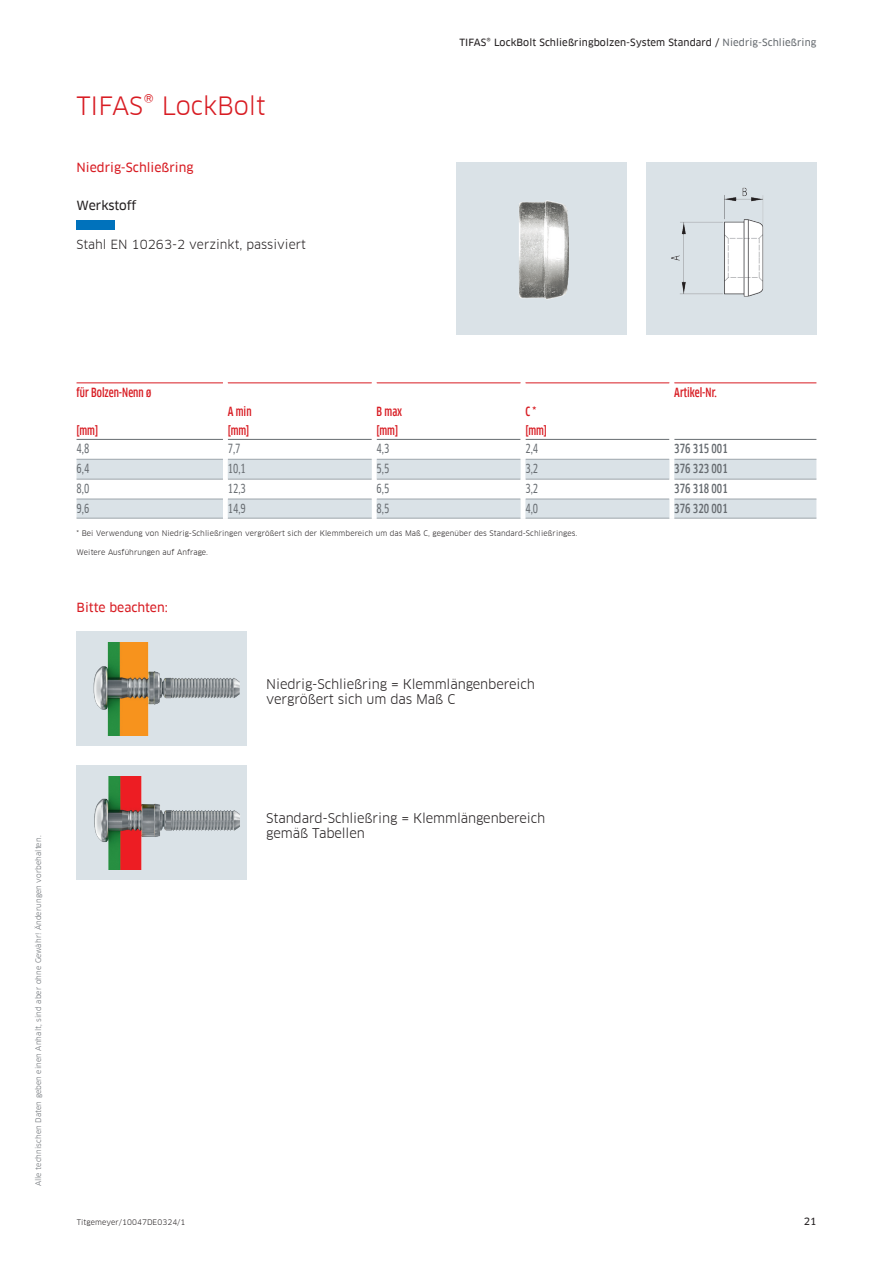
<style>
.page{position:relative;width:893px;height:1263px;background:#fff}
.page>*{position:absolute;margin:0;border:0;box-sizing:border-box;transform-origin:0 0}
.t1{font:24.75px "Clan Offc Pro";letter-spacing:-.005em;color:#d81c23}
.t2{font:13.2px/15.3px "Clan Offc Pro";letter-spacing:-.01em;color:#231f20}
.t3{font:500 condensed 12.3px/19.2px "Clan Offc Pro";color:#d81c23}
.t4{font:12.3px "Clan Offc Pro Cond News";color:#666b70}
.t5{font:500 condensed 12.3px "Clan Offc Pro";color:#666b70}
.t6{font:12.3px "Clan Offc Pro News";color:#d81c23}
.t7{font:12.3px "Clan Offc Pro";color:#231f20}
.t8{font:12.3px "Clan Offc Pro News";letter-spacing:-.01em;color:#231f20}
.t9{font:9.75px "Clan Offc Pro News";letter-spacing:.01em;color:#231f20}
.t10{font:7.5px "Clan Offc Pro";letter-spacing:.01em;color:#231f20}
.t11{font:7.5px "Clan Offc Pro";letter-spacing:.01em;color:#666b70}
.s1{color:#666b70}
</style>
<div class="page">
<img style="left:646px;top:164px;width:170px;height:170px">
<div style="left:456px;top:163px;width:171px;height:172px;background:#dae2e7"></div>
<img style="left:519px;top:200px;width:50px;height:100px">
<div style="left:77px;top:631px;width:170px;height:115px;background:#dae2e7"></div>
<div style="left:77px;top:765px;width:170px;height:115px;background:#dae2e7"></div>
<img style="left:93px;top:642px;width:147px;height:94px">
<img style="left:94px;top:776px;width:146px;height:94px">
<div style="left:77px;top:220px;width:38px;height:10px;background:#0072bc"></div>
<svg style="left:77px;top:460px;width:739px;height:58px"></svg>
<hr style="left:77px;top:383px;width:146px;height:1px;background:#d81c23">
<hr style="left:228px;top:383px;width:144px;height:1px;background:#d81c23">
<hr style="left:377px;top:383px;width:144px;height:1px;background:#d81c23">
<hr style="left:525px;top:383px;width:144px;height:1px;background:#d81c23">
<hr style="left:674px;top:383px;width:142px;height:1px;background:#d81c23">
<hr style="left:77px;top:439px;width:146px;height:1px;background:#666b70">
<hr style="left:228px;top:439px;width:144px;height:1px;background:#666b70">
<hr style="left:377px;top:439px;width:144px;height:1px;background:#666b70">
<hr style="left:525px;top:439px;width:144px;height:1px;background:#666b70">
<hr style="left:674px;top:439px;width:142px;height:1px;background:#666b70">
<hr style="left:77px;top:459px;width:146px;height:1px;background:#9da5ab">
<hr style="left:228px;top:459px;width:144px;height:1px;background:#9da5ab">
<hr style="left:377px;top:459px;width:144px;height:1px;background:#9da5ab">
<hr style="left:525px;top:459px;width:144px;height:1px;background:#9da5ab">
<hr style="left:674px;top:459px;width:142px;height:1px;background:#9da5ab">
<hr style="left:77px;top:479px;width:146px;height:1px;background:#9da5ab">
<hr style="left:228px;top:479px;width:144px;height:1px;background:#9da5ab">
<hr style="left:377px;top:479px;width:144px;height:1px;background:#9da5ab">
<hr style="left:525px;top:479px;width:144px;height:1px;background:#9da5ab">
<hr style="left:674px;top:479px;width:142px;height:1px;background:#9da5ab">
<hr style="left:77px;top:499px;width:146px;height:1px;background:#9da5ab">
<hr style="left:228px;top:499px;width:144px;height:1px;background:#9da5ab">
<hr style="left:377px;top:499px;width:144px;height:1px;background:#9da5ab">
<hr style="left:525px;top:499px;width:144px;height:1px;background:#9da5ab">
<hr style="left:674px;top:499px;width:142px;height:1px;background:#9da5ab">
<hr style="left:77px;top:518px;width:146px;height:1px;background:#9da5ab">
<hr style="left:228px;top:518px;width:144px;height:1px;background:#9da5ab">
<hr style="left:377px;top:518px;width:144px;height:1px;background:#9da5ab">
<hr style="left:525px;top:518px;width:144px;height:1px;background:#9da5ab">
<hr style="left:674px;top:518px;width:142px;height:1px;background:#9da5ab">
<div style="left:223px;top:459px;width:5px;height:20px;background:#fff"></div>
<div style="left:372px;top:459px;width:5px;height:20px;background:#fff"></div>
<hr style="left:521px;top:459px;width:4px;height:20px;background:#fff">
<div style="left:669px;top:459px;width:5px;height:20px;background:#fff"></div>
<div style="left:223px;top:479px;width:5px;height:20px;background:#fff"></div>
<div style="left:372px;top:479px;width:5px;height:20px;background:#fff"></div>
<hr style="left:521px;top:479px;width:4px;height:20px;background:#fff">
<div style="left:669px;top:479px;width:5px;height:20px;background:#fff"></div>
<div style="left:223px;top:499px;width:5px;height:19px;background:#fff"></div>
<div style="left:372px;top:499px;width:5px;height:19px;background:#fff"></div>
<hr style="left:521px;top:499px;width:4px;height:19px;background:#fff">
<div style="left:669px;top:499px;width:5px;height:19px;background:#fff"></div>
<h1 class="t1" style="left:77px;top:91px;width:191px">TIFAS® LockBolt</h1>
<h3 class="t6" style="left:77px;top:160px;width:119px">Niedrig-Schließring</h3>
<h3 class="t8" style="left:77px;top:199px;width:62px">Werkstoff</h3>
<h3 class="t7" style="left:77px;top:237px;width:231px">Stahl EN 10263-2 verzinkt, passiviert</h3>
<h3 class="t9" style="left:459px;top:37px;width:359px">TIFAS® LockBolt Schließringbolzen-System Standard / <span class="s1">Niedrig-Schließring</span></h3>
<h3 class="t3" style="left:77px;top:383px;width:76px">für Bolzen-Nenn ø</h3>
<h3 class="t3" style="left:77px;top:421px;width:23px">[mm]</h3>
<h3 class="t3" style="left:228px;top:402px;width:25px">A min [mm]</h3>
<h3 class="t3" style="left:377px;top:402px;width:27px">B max [mm]</h3>
<h3 class="t3" style="left:525px;top:402px;width:23px">C * [mm]</h3>
<h3 class="t3" style="left:674px;top:383px;width:44px">Artikel-Nr.</h3>
<h3 class="t4" style="left:77px;top:442px;width:14px">4,8</h3>
<h3 class="t4" style="left:228px;top:442px;width:14px">7,7</h3>
<h3 class="t4" style="left:377px;top:442px;width:14px">4,3</h3>
<h3 class="t4" style="left:525px;top:442px;width:14px">2,4</h3>
<h3 class="t5" style="left:674px;top:442px;width:55px">376 315 001</h3>
<h3 class="t4" style="left:77px;top:462px;width:14px">6,4</h3>
<h3 class="t4" style="left:228px;top:462px;width:20px">10,1</h3>
<h3 class="t4" style="left:377px;top:462px;width:14px">5,5</h3>
<h3 class="t4" style="left:525px;top:462px;width:14px">3,2</h3>
<h3 class="t5" style="left:674px;top:462px;width:55px">376 323 001</h3>
<h3 class="t4" style="left:77px;top:482px;width:14px">8,0</h3>
<h3 class="t4" style="left:228px;top:482px;width:20px">12,3</h3>
<h3 class="t4" style="left:377px;top:482px;width:14px">6,5</h3>
<h3 class="t4" style="left:525px;top:482px;width:14px">3,2</h3>
<h3 class="t5" style="left:674px;top:482px;width:55px">376 318 001</h3>
<h3 class="t4" style="left:77px;top:502px;width:14px">9,6</h3>
<h3 class="t4" style="left:228px;top:502px;width:20px">14,9</h3>
<h3 class="t4" style="left:377px;top:502px;width:14px">8,5</h3>
<h3 class="t4" style="left:525px;top:502px;width:14px">4,0</h3>
<h3 class="t5" style="left:674px;top:501px;width:55px">376 320 001</h3>
<p class="t10" style="left:77px;top:529px;width:502px">* Bei Verwendung von Niedrig-Schließringen vergrößert sich der Klemmbereich um das Maß C, gegenüber des Standard-Schließringes.</p>
<p class="t10" style="left:77px;top:548px;width:133px">Weitere Ausführungen auf Anfrage.</p>
<h3 class="t6" style="left:77px;top:601px;width:93px">Bitte beachten:</h3>
<h2 class="t2" style="left:266px;top:676px;width:270px">Niedrig-Schließring = Klemmlängenbereich vergrößert sich um das Maß C</h2>
<p class="t11" style="left:34px;top:1186px;width:352px;rotate:-90deg">Alle technischen Daten geben einen Anhalt, sind aber ohne Gewähr! Änderungen vorbehalten.</p>
<h2 class="t2" style="left:266px;top:810px;width:281px">Standard-Schließring = Klemmlängenbereich gemäß Tabellen</h2>
<p class="t10" style="left:77px;top:1217px;width:110px">Titgemeyer/10047DE0324/1</p>
<h3 class="t9" style="left:804px;top:1215px;width:14px">21</h3>
</div>
